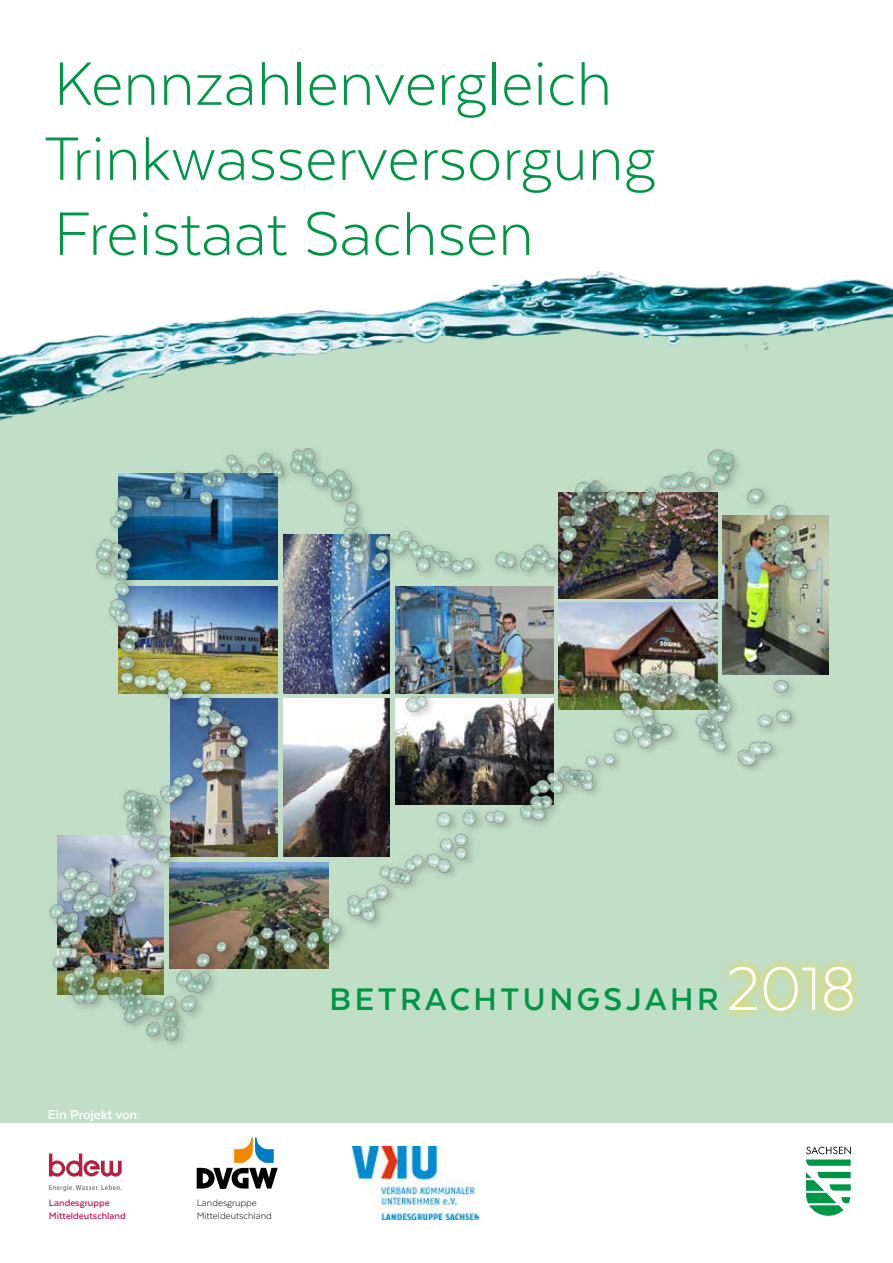
<style>
.page{position:relative;width:893px;height:1263px;background:#fff}
.page>*{position:absolute;margin:0;border:0;box-sizing:border-box;transform-origin:0 0}
.t1{font:300 70.5px/75px "Texta";color:#009648}
.t2{font:700 36px "Texta";letter-spacing:.1em;color:#009648}
.t3{font:700 15px "Texta";color:#fff}
.t4{font:300 10.8px/12.9px "Texta";color:#000}
.t5{font:500 10.8px/12.9px "Texta";color:#b90541}
.s1{font-weight:300;font-size:70.5px;color:#fff}
</style>
<div class="page">
<div style="left:0;top:482px;width:893px;height:641px;background:#c1dfc7"></div>
<img style="left:0;top:270px;width:893px;height:212px">
<svg style="left:197px;top:1137px;width:81px;height:51px"></svg>
<svg style="left:49px;top:1153px;width:73px;height:23px"></svg>
<svg style="left:49px;top:1184px;width:73px;height:7px"></svg>
<svg style="left:806px;top:1172px;width:45px;height:44px"></svg>
<svg style="left:806px;top:1146px;width:45px;height:20px"></svg>
<img style="left:820px;top:516px;width:9px;height:158px">
<img style="left:353px;top:1147px;width:126px;height:72px">
<svg style="left:820px;top:957px;width:42px;height:63px;background:#cadca6"></svg>
<div style="left:46px;top:444px;width:774px;height:607px;background:#000;opacity:.25"></div>
<img style="left:50px;top:449px;width:759px;height:592px">
<p class="t1" style="left:44px;top:45px;width:613px">Kennzahlenvergleich<br>Trinkwasserversorgung<br>Freistaat Sachsen</p>
<p class="t3" style="left:48px;top:1107px;width:94px">Ein Projekt von:</p>
<p class="t5" style="left:49px;top:1197px;width:78px">Landesgruppe<br>Mitteldeutschland</p>
<p class="t4" style="left:197px;top:1197px;width:77px">Landesgruppe<br>Mitteldeutschland</p>
<p class="t2" style="left:330px;top:980px;width:528px">BETRACHTUNGSJAHR<span class="s1">2018</span></p>
</div>
